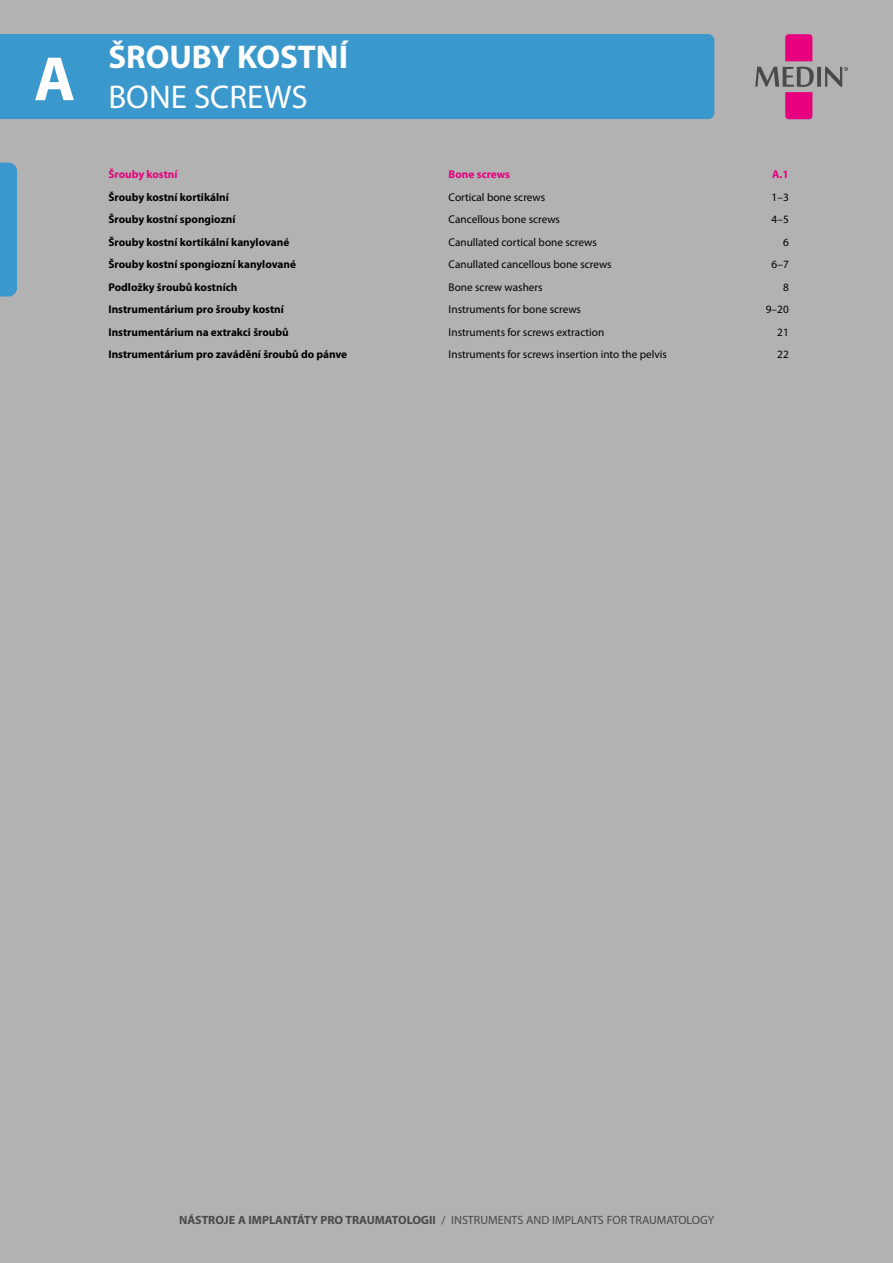
<style>
.page{position:relative;width:893px;height:1263px;background:#b3b2b2}
.page>*{position:absolute;margin:0;border:0;box-sizing:border-box;transform-origin:0 0}
.t1{font:700 63px "Myriad Pro";color:#fff}
.t2{font:700 33px "Myriad Pro";color:#fff}
.t3{font:33px "Myriad Pro";color:#fff}
.t4{font:12px "Myriad Pro";color:#4a4a49}
.t5{font:700 11.25px "Myriad Pro";color:#000}
.t6{font:11.25px "Myriad Pro";color:#000}
.t7{font:700 11.25px "Myriad Pro";color:#e6007d}
.s1{font-weight:700}
</style>
<div class="page">
<svg style="left:785px;top:34px;width:27px;height:27px"></svg>
<svg style="left:755px;top:67px;width:93px;height:52px"></svg>
<div style="left:0;top:34px;width:714px;height:85px;background:#3a98cc"></div>
<div style="left:0;top:163px;width:17px;height:134px;background:#3a98cc"></div>
<h1 class="t1" style="left:34px;top:38px;width:43px">A</h1>
<h2 class="t2" style="left:108px;top:36px;width:241px">ŠROUBY KOSTNÍ</h2>
<h2 class="t3" style="left:108px;top:77px;width:201px">BONE SCREWS</h2>
<p class="t7" style="left:108px;top:167px;width:71px">Šrouby kostní</p>
<p class="t7" style="left:449px;top:167px;width:63px">Bone screws</p>
<p class="t7" style="left:772px;top:167px;width:18px">A.1</p>
<p class="t5" style="left:108px;top:190px;width:122px">Šrouby kostní kortikální</p>
<p class="t6" style="left:449px;top:190px;width:98px">Cortical bone screws</p>
<p class="t6" style="left:772px;top:190px;width:19px">1–3</p>
<p class="t5" style="left:108px;top:212px;width:129px">Šrouby kostní spongiozní</p>
<p class="t6" style="left:449px;top:212px;width:113px">Cancellous bone screws</p>
<p class="t6" style="left:772px;top:212px;width:19px">4–5</p>
<p class="t5" style="left:108px;top:235px;width:182px">Šrouby kostní kortikální kanylované</p>
<p class="t6" style="left:449px;top:235px;width:150px">Canullated cortical bone screws</p>
<p class="t6" style="left:783px;top:235px;width:7px">6</p>
<p class="t5" style="left:108px;top:257px;width:189px">Šrouby kostní spongiozní kanylované</p>
<p class="t6" style="left:449px;top:257px;width:165px">Canullated cancellous bone screws</p>
<p class="t6" style="left:772px;top:257px;width:19px">6–7</p>
<p class="t5" style="left:108px;top:280px;width:131px">Podložky šroubů kostních</p>
<p class="t6" style="left:449px;top:280px;width:96px">Bone screw washers</p>
<p class="t6" style="left:783px;top:280px;width:7px">8</p>
<p class="t5" style="left:108px;top:302px;width:177px">Instrumentárium pro šrouby kostní</p>
<p class="t6" style="left:449px;top:302px;width:134px">Instruments for bone screws</p>
<p class="t6" style="left:766px;top:302px;width:24px">9–20</p>
<p class="t5" style="left:108px;top:325px;width:182px">Instrumentárium na extrakci šroubů</p>
<p class="t6" style="left:449px;top:325px;width:157px">Instruments for screws extraction</p>
<p class="t6" style="left:777px;top:325px;width:13px">21</p>
<p class="t5" style="left:108px;top:347px;width:240px">Instrumentárium pro zavádění šroubů do pánve</p>
<p class="t6" style="left:449px;top:347px;width:220px">Instruments for screws insertion into the pelvis</p>
<p class="t6" style="left:777px;top:347px;width:13px">22</p>
<p class="t4" style="left:179px;top:1213px;width:537px"><span class="s1">NÁSTROJE A IMPLANTÁTY PRO TRAUMATOLOGII</span> / INSTRUMENTS AND IMPLANTS FOR TRAUMATOLOGY</p>
</div>
